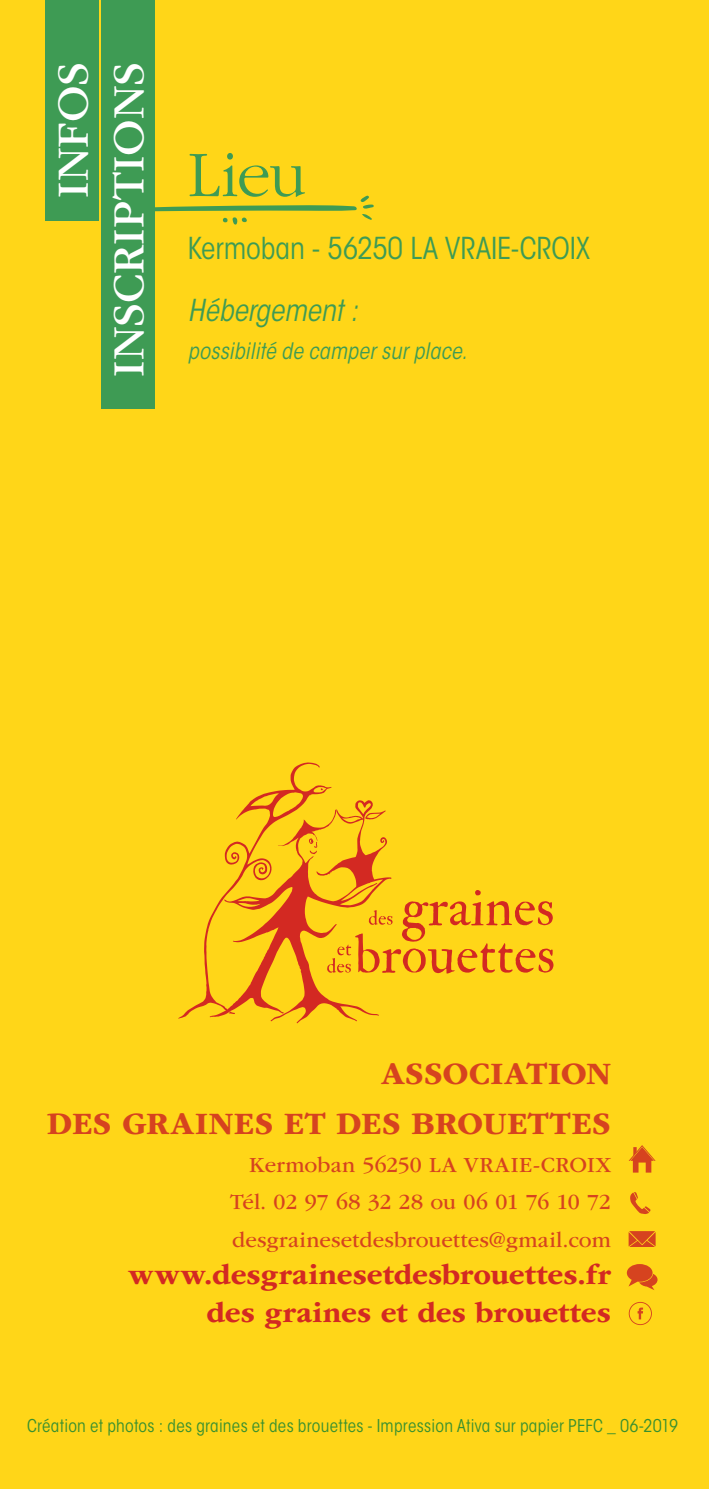
<style>
.page{position:relative;width:709px;height:1489px;background:#fff}
.page>*{position:absolute;margin:0;border:0;box-sizing:border-box;transform-origin:0 0}
.t1{font:300 67.5px "ITC Garamond Std";color:#3e9b54}
.t2{font:46.5px/55.8px "ITC Garamond Std";color:#fff;text-align:right}
.t3{font:700 32.5px/50px "ITC Garamond Std";letter-spacing:.01em;color:#d6431f;text-align:right}
.t4{font:700 30px/37.5px "ITC Garamond Std";letter-spacing:.005em;color:#d32922;text-align:right}
.t5{font:condensed 30px "ITC Avant Garde Std";letter-spacing:-.005em;color:#3e9b54}
.t6{font:italic condensed 30px "ITC Avant Garde Std";color:#3e9b54}
.t7{font:22.5px/37.5px "ITC Garamond Std";letter-spacing:.005em;color:#d6431f;text-align:justify}
.t8{font:italic condensed 22.5px "ITC Avant Garde Std";letter-spacing:.005em;color:#3e9b54}
.t9{font:condensed 17.5px "ITC Avant Garde Std";letter-spacing:.015em;color:#38902f}
</style>
<div class="page">
<div style="left:0;top:0;width:709px;height:1488px;background:#ffd618"></div>
<svg style="left:630px;top:1192px;width:20px;height:21px"></svg>
<svg style="left:628px;top:1145px;width:27px;height:27px"></svg>
<svg style="left:627px;top:1264px;width:30px;height:25px"></svg>
<svg style="left:155px;top:195px;width:219px;height:30px"></svg>
<div style="left:101px;top:0;width:54px;height:408px;background:#3e9b54"></div>
<div style="left:45px;top:0;width:54px;height:221px;background:#3e9b54"></div>
<svg style="left:178px;top:762px;width:213px;height:261px"></svg>
<svg style="left:365px;top:810px;width:20px;height:9px"></svg>
<svg style="left:229px;top:1011px;width:6px;height:3px"></svg>
<svg style="left:309px;top:838px;width:8px;height:16px"></svg>
<svg style="left:327px;top:890px;width:226px;height:83px"></svg>
<svg style="left:628px;top:1231px;width:27px;height:15px"></svg>
<svg style="left:628px;top:1301px;width:24px;height:23px"></svg>
<h2 class="t2" style="left:46px;top:377px;width:316px;rotate:-90deg">INFOS<br>INSCRIPTIONS</h2>
<h1 class="t1" style="left:188px;top:138px;width:121px">Lieu</h1>
<h3 class="t5" style="left:188px;top:229px;width:403px">Kermoban - 56250 LA VRAIE-CROIX</h3>
<h3 class="t6" style="left:188px;top:292px;width:171px">Hébergement :</h3>
<p class="t8" style="left:188px;top:337px;width:281px">possibilité de camper sur place.</p>
<h3 class="t3" style="left:47px;top:1048px;width:565px">ASSOCIATION<br>DES GRAINES ET DES BROUETTES</h3>
<p class="t7" style="left:230px;top:1145px;width:382px;text-indent:19px">Kermoban 56250 LA VRAIE-CROIX Tél. 02 97 68 32 28 ou 06 01 76 10 72 desgrainesetdesbrouettes@gmail.com</p>
<h3 class="t4" style="left:129px;top:1255px;width:484px">www.desgrainesetdesbrouettes.fr des graines et des brouettes</h3>
<p class="t9" style="left:27px;top:1415px;width:652px">Création et photos : des graines et des brouettes - Impression Ativa sur papier PEFC _ 06-2019</p>
</div>
